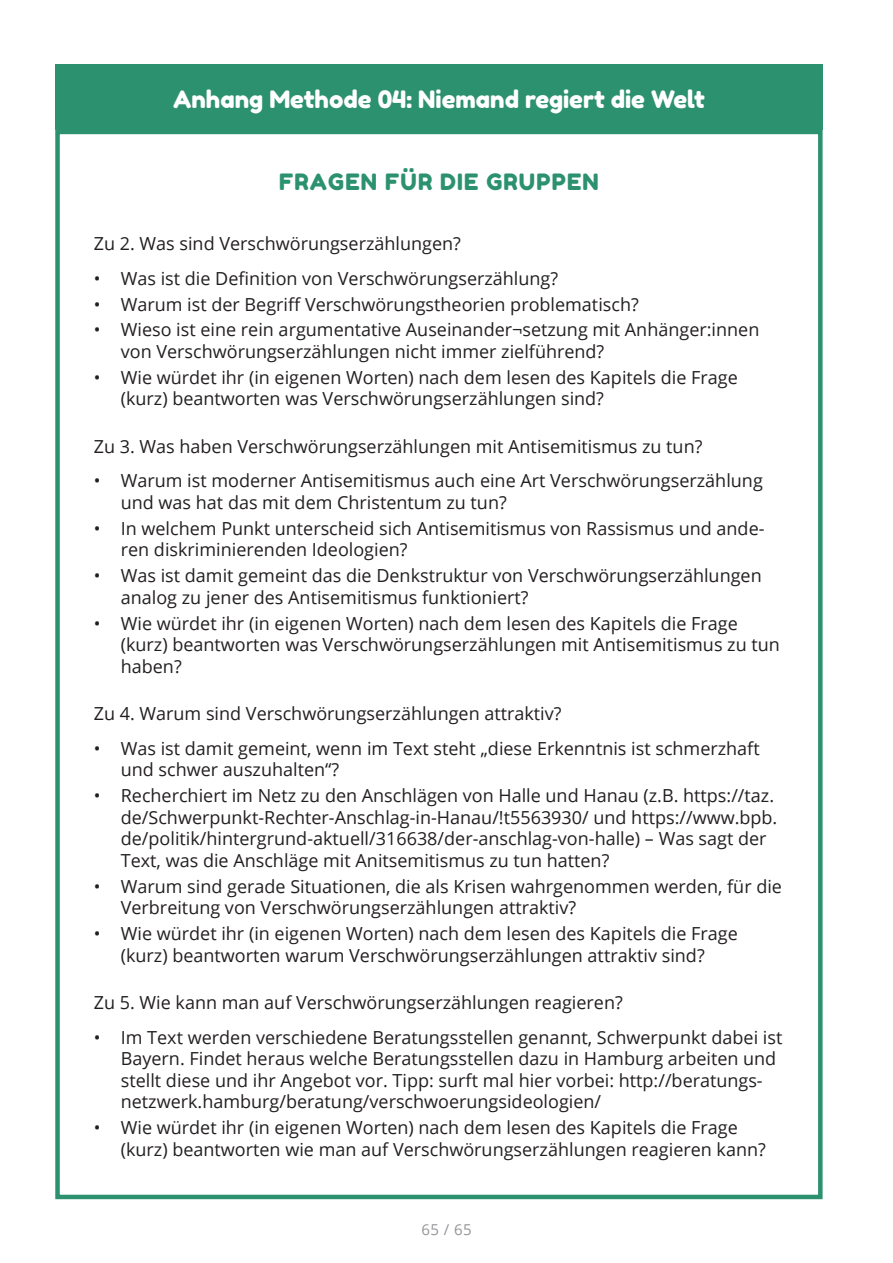
<style>
.page{position:relative;width:893px;height:1263px;background:#fff}
.page>*{position:absolute;margin:0;border:0;box-sizing:border-box;transform-origin:0 0}
.t1{font:24px "Fredoka One";color:#fff}
.t2{font:22.5px "Fredoka One";letter-spacing:.05em;color:#2c916e}
.t3{font:18px/21.6px "Open Sans";color:#231f20}
.t4{font:15px "Open Sans";color:#939598}
</style>
<div class="page">
<div style="left:55px;top:130px;width:768px;height:1069px;border:4px solid #2c916e"></div>
<div style="left:55px;top:64px;width:768px;height:66px;background:#2c916e"></div>
<h1 class="t1" style="left:173px;top:85px;width:533px">Anhang Methode 04: Niemand regiert die Welt</h1>
<p class="t2" style="left:279px;top:168px;width:321px">FRAGEN FÜR DIE GRUPPEN</p>
<p class="t3" style="left:94px;top:233px;width:369px">Zu 2. Was sind Verschwörungserzählungen?</p>
<p class="t3" style="left:94px;top:267px;width:466px">• Was ist die Definition von Verschwörungserzählung?</p>
<p class="t3" style="left:94px;top:293px;width:546px">• Warum ist der Begriff Verschwörungstheorien problematisch?</p>
<p class="t3" style="left:121px;top:319px;width:640px;text-indent:-27px">• Wieso ist eine rein argumentative Auseinander¬setzung mit Anhänger:innen von Verschwörungserzählungen nicht immer zielführend?</p>
<p class="t3" style="left:121px;top:366px;width:618px;text-indent:-27px">• Wie würdet ihr (in eigenen Worten) nach dem lesen des Kapitels die Frage (kurz) beantworten was Verschwörungserzählungen sind?</p>
<p class="t3" style="left:94px;top:435px;width:610px">Zu 3. Was haben Verschwörungserzählungen mit Antisemitismus zu tun?</p>
<p class="t3" style="left:121px;top:469px;width:644px;text-indent:-27px">• Warum ist moderner Antisemitismus auch eine Art Verschwörungserzählung und was hat das mit dem Christentum zu tun?</p>
<p class="t3" style="left:121px;top:517px;width:645px;text-indent:-27px">• In welchem Punkt unterscheid sich Antisemitismus von Rassismus und ande&shy;ren diskriminierenden Ideologien?</p>
<p class="t3" style="left:121px;top:564px;width:642px;text-indent:-27px">• Was ist damit gemeint das die Denkstruktur von Verschwörungserzählungen analog zu jener des Antisemitismus funktioniert?</p>
<p class="t3" style="left:121px;top:612px;width:661px;text-indent:-27px">• Wie würdet ihr (in eigenen Worten) nach dem lesen des Kapitels die Frage (kurz) beantworten was Verschwörungserzählungen mit Antisemitismus zu tun haben?</p>
<p class="t3" style="left:94px;top:702px;width:469px">Zu 4. Warum sind Verschwörungserzählungen attraktiv?</p>
<p class="t3" style="left:121px;top:737px;width:640px;text-indent:-27px">• Was ist damit gemeint, wenn im Text steht „diese Erkenntnis ist schmerzhaft und schwer auszuhalten“?</p>
<p class="t3" style="left:121px;top:784px;width:658px;text-indent:-27px">• Recherchiert im Netz zu den Anschlägen von Halle und Hanau (z.B. https://taz. de/Schwerpunkt-Rechter-Anschlag-in-Hanau/!t5563930/ und https://www.bpb. de/politik/hintergrund-aktuell/316638/der-anschlag-von-halle) – Was sagt der Text, was die Anschläge mit Anitsemitismus zu tun hatten?</p>
<p class="t3" style="left:121px;top:875px;width:663px;text-indent:-27px">• Warum sind gerade Situationen, die als Krisen wahrgenommen werden, für die<br>Verbreitung von Verschwörungserzählungen attraktiv?</p>
<p class="t3" style="left:94px;top:922px;width:645px;text-align:center">• Wie würdet ihr (in eigenen Worten) nach dem lesen des Kapitels die Frage (kurz) beantworten warum Verschwörungserzählungen attraktiv sind?</p>
<p class="t3" style="left:94px;top:991px;width:530px">Zu 5. Wie kann man auf Verschwörungserzählungen reagieren?</p>
<p class="t3" style="left:121px;top:1026px;width:663px;text-indent:-27px">• Im Text werden verschiedene Beratungsstellen genannt, Schwerpunkt dabei ist Bayern. Findet heraus welche Beratungsstellen dazu in Hamburg arbeiten und stellt diese und ihr Angebot vor. Tipp: surft mal hier vorbei: http://beratungs&shy;netzwerk.hamburg/beratung/verschwoerungsideologien/</p>
<p class="t3" style="left:121px;top:1116px;width:647px;text-indent:-27px">• Wie würdet ihr (in eigenen Worten) nach dem lesen des Kapitels die Frage (kurz) beantworten wie man auf Verschwörungserzählungen reagieren kann?</p>
<p class="t4" style="left:421px;top:1219px;width:52px">65 / 65</p>
</div>
